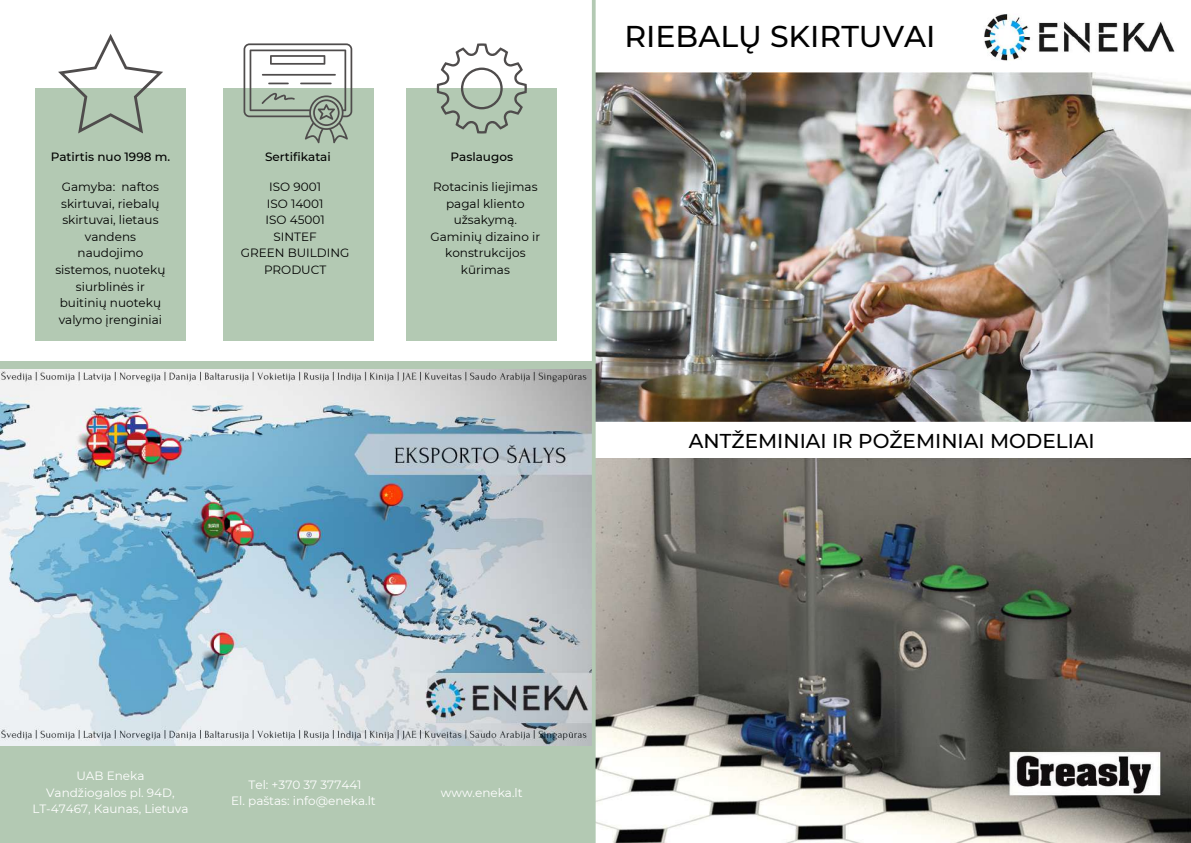
<style>
.page{position:relative;width:1191px;height:843px;background:#fff}
.page>*{position:absolute;margin:0;border:0;box-sizing:border-box;transform-origin:0 0}
.t1{font:500 30px "Montserrat";color:#000}
.t2{font:500 20px "Montserrat";color:#000}
.t3{font:12px/16.5px "Montserrat";color:#000;text-align:center}
.t4{font:12px/16.5px "Montserrat";color:#fff;text-align:center}
.t5{font:500 12px "Montserrat";color:#000}
</style>
<div class="page">
<img style="left:595px;top:73px;width:595px;height:348px">
<img style="left:595px;top:458px;width:595px;height:384px">
<div style="left:0;top:721px;width:592px;height:121px;background:#b3c9b3"></div>
<img style="left:0;top:369px;width:591px;height:376px">
<div style="left:223px;top:88px;width:150px;height:253px;background:#b3c9b3"></div>
<div style="left:35px;top:88px;width:150px;height:253px;background:#b3c9b3"></div>
<div style="left:407px;top:88px;width:150px;height:253px;background:#b3c9b3"></div>
<svg style="left:437px;top:43px;width:90px;height:90px"></svg>
<svg style="left:58px;top:34px;width:105px;height:99px"></svg>
<svg style="left:243px;top:43px;width:109px;height:100px"></svg>
<div style="left:0;top:361px;width:594px;height:8px;background:#b3c9b3"></div>
<hr style="left:592px;top:0;width:3px;height:842px;background:#b3c9b3">
<img style="left:984px;top:14px;width:191px;height:47px">
<p class="t5" style="left:51px;top:149px;width:121px">Patirtis nuo 1998 m.</p>
<p class="t5" style="left:265px;top:149px;width:67px">Sertifikatai</p>
<p class="t5" style="left:450px;top:149px;width:64px">Paslaugos</p>
<p class="t3" style="left:55px;top:179px;width:112px">Gamyba: naftos skirtuvai, riebalų skirtuvai, lietaus vandens naudojimo sistemos, nuotekų siurblinės ir buitinių nuotekų valymo įrenginiai</p>
<p class="t3" style="left:241px;top:179px;width:110px">ISO 9001<br>ISO 14001<br>ISO 45001<br>SINTEF<br>GREEN BUILDING<br>PRODUCT</p>
<p class="t3" style="left:430px;top:179px;width:111px">Rotacinis liejimas pagal kliento užsakymą.<br>Gaminių dizaino ir konstrukcijos kūrimas</p>
<h1 class="t1" style="left:624px;top:18px;width:312px">RIEBALŲ SKIRTUVAI</h1>
<h2 class="t2" style="left:689px;top:428px;width:407px">ANTŽEMINIAI IR POŽEMINIAI MODELIAI</h2>
<p class="t4" style="left:32px;top:767px;width:158px">UAB Eneka<br>Vandžiogalos pl. 94D,<br>LT-47467, Kaunas, Lietuva</p>
<p class="t4" style="left:231px;top:775px;width:146px">Tel: +370 37 377441<br>El. paštas: info@eneka.lt</p>
<p class="t4" style="left:441px;top:784px;width:83px">www.eneka.lt</p>
</div>
